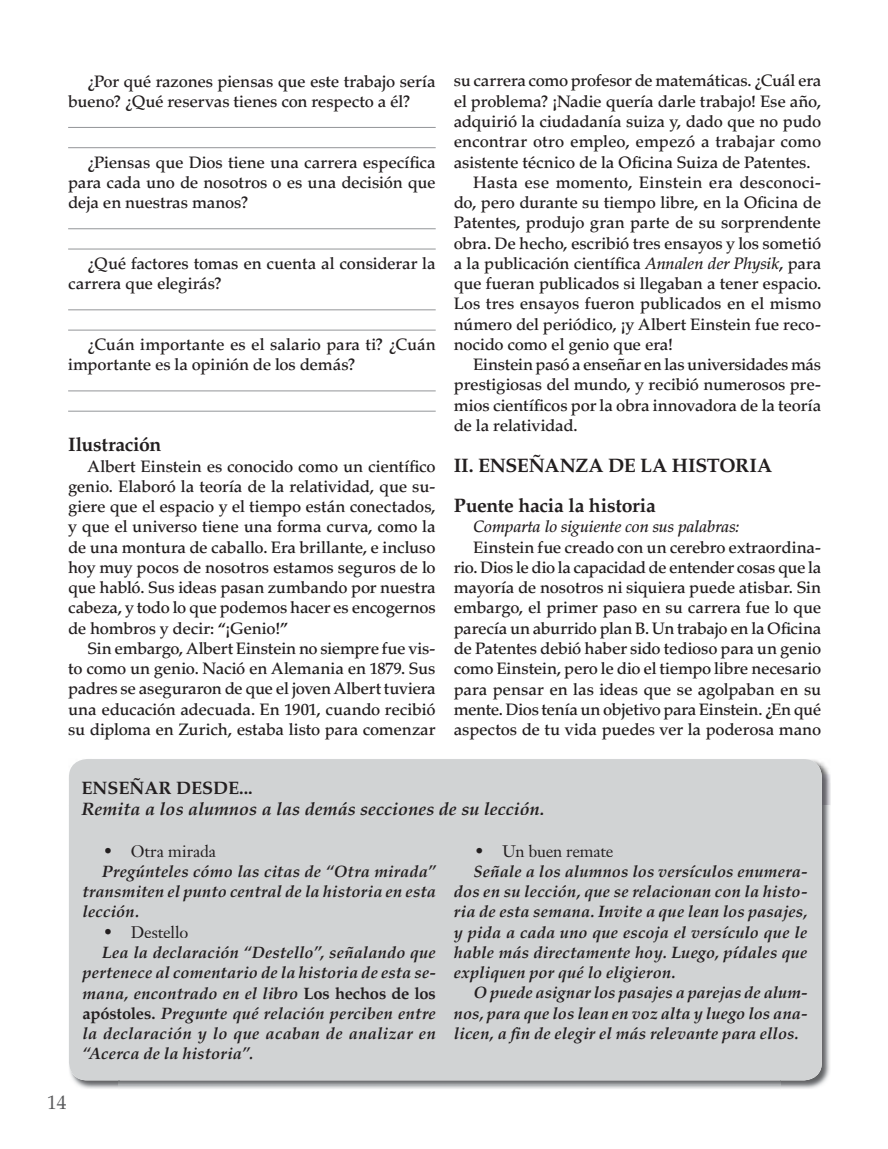
<style>
.page{position:relative;width:888px;height:1149px;background:#fff}
.page>*{position:absolute;margin:0;border:0;box-sizing:border-box;transform-origin:0 0}
.t1{font:700 19.5px/40.5px "Palatino LT Std";letter-spacing:-.015em;color:#231f20}
.t2{font:19.5px "Palatino LT Std";color:#58595b}
.t3{font:italic 700 18px "Palatino LT Std";color:#231f20}
.t4{font:700 18px "Palatino LT Std";color:#231f20}
.t5{font:500 16.5px/20.2px "Palatino LT Std";letter-spacing:-.01em;color:#231f20;text-align:justify}
.t6{font:italic 700 16.5px/20.2px "Palatino LT Std";letter-spacing:.01em;color:#231f20;text-align:justify}
.t7{font:500 16.5px "Palatino LT Std";letter-spacing:.01em;color:#231f20}
.t8{font:italic 500 16.5px "Palatino LT Std";letter-spacing:-.01em;color:#231f20}
.t9{font:16.5px "Janson Text LT Std";letter-spacing:-.01em;color:#231f20}
.s1{font-style:italic}
.s2{font-style:normal}
</style>
<div class="page">
<hr style="left:68px;top:127px;width:367px;height:1px;background:#939598">
<hr style="left:68px;top:147px;width:367px;height:1px;background:#939598">
<hr style="left:68px;top:228px;width:367px;height:1px;background:#939598">
<hr style="left:68px;top:248px;width:367px;height:1px;background:#939598">
<hr style="left:68px;top:309px;width:367px;height:1px;background:#939598">
<hr style="left:68px;top:329px;width:367px;height:1px;background:#939598">
<hr style="left:68px;top:390px;width:367px;height:1px;background:#939598">
<hr style="left:68px;top:410px;width:367px;height:1px;background:#939598">
<img style="left:69px;top:1065px;width:50px;height:23px">
<img style="left:780px;top:804px;width:50px;height:284px">
<div style="left:69px;top:758px;width:752px;height:321px;background:#d1d3d4;border-radius:18px"></div>
<p class="t5" style="left:68px;top:72px;width:369px;text-indent:20px">¿Por qué razones piensas que este trabajo sería bueno? ¿Qué reservas tienes con respecto a él?</p>
<p class="t5" style="left:68px;top:153px;width:369px;text-indent:20px">¿Piensas que Dios tiene una carrera específica para cada uno de nosotros o es una decisión que deja en nuestras manos?</p>
<p class="t5" style="left:68px;top:255px;width:369px;text-indent:20px">¿Qué factores tomas en cuenta al considerar la carrera que elegirás?</p>
<p class="t5" style="left:68px;top:336px;width:369px;text-indent:20px">¿Cuán importante es el salario para ti? ¿Cuán importante es la opinión de los demás?</p>
<p class="t1" style="left:68px;top:426px;width:95px">Ilustración</p>
<p class="t5" style="left:68px;top:457px;width:369px;text-indent:20px">Albert Einstein es conocido como un científico genio. Elaboró la teoría de la relatividad, que su&shy;giere que el espacio y el tiempo están conectados, y que el universo tiene una forma curva, como la de una montura de caballo. Era brillante, e incluso hoy muy pocos de nosotros estamos seguros de lo que habló. Sus ideas pasan zumbando por nuestra cabeza, y todo lo que podemos hacer es encogernos de hombros y decir: “¡Genio!”</p>
<p class="t5" style="left:68px;top:639px;width:369px;text-indent:20px">Sin embargo, Albert Einstein no siempre fue vis&shy;to como un genio. Nació en Alemania en 1879. Sus padres se aseguraron de que el joven Albert tuviera una educación adecuada. En 1901, cuando recibió su diploma en Zurich, estaba listo para comenzar</p>
<p class="t5" style="left:453px;top:72px;width:369px">su carrera como profesor de matemáticas. ¿Cuál era</p>
<p class="t5" style="left:453px;top:93px;width:369px">el problema? ¡Nadie quería darle trabajo! Ese año,</p>
<p class="t5" style="left:453px;top:113px;width:369px">adquirió la ciudadanía suiza y, dado que no pudo</p>
<p class="t5" style="left:453px;top:133px;width:369px">encontrar otro empleo, empezó a trabajar como</p>
<p class="t5" style="left:453px;top:153px;width:358px">asistente técnico de la Oficina Suiza de Patentes.</p>
<p class="t7" style="left:473px;top:176px;width:349px">Hasta ese momento, Einstein era desconoci-</p>
<p class="t5" style="left:453px;top:194px;width:369px">do, pero durante su tiempo libre, en la Oficina de</p>
<p class="t5" style="left:453px;top:214px;width:369px">Patentes, produjo gran parte de su sorprendente</p>
<p class="t5" style="left:453px;top:234px;width:369px">obra. De hecho, escribió tres ensayos y los sometió</p>
<p class="t5" style="left:453px;top:255px;width:369px">a la publicación científica <span class="s1">Annalen der Physik</span>, para</p>
<p class="t5" style="left:453px;top:275px;width:369px">que fueran publicados si llegaban a tener espacio.</p>
<p class="t5" style="left:453px;top:295px;width:369px">Los tres ensayos fueron publicados en el mismo</p>
<p class="t5" style="left:453px;top:315px;width:369px">número del periódico, ¡y Albert Einstein fue reco-</p>
<p class="t5" style="left:453px;top:335px;width:221px">nocido como el genio que era!</p>
<p class="t5" style="left:473px;top:356px;width:349px">Einstein pasó a enseñar en las universidades más</p>
<p class="t5" style="left:453px;top:376px;width:369px">prestigiosas del mundo, y recibió numerosos pre-</p>
<p class="t5" style="left:453px;top:396px;width:369px">mios científicos por la obra innovadora de la teoría</p>
<p class="t5" style="left:453px;top:416px;width:125px">de la relatividad.</p>
<p class="t1" style="left:453px;top:446px;width:320px">II. ENSEÑANZA DE LA HISTORIA<br>Puente hacia la historia</p>
<p class="t8" style="left:473px;top:520px;width:268px">Comparta lo siguiente con sus palabras:</p>
<p class="t5" style="left:453px;top:538px;width:369px;text-indent:20px">Einstein fue creado con un cerebro extraordina&shy;rio. Dios le dio la capacidad de entender cosas que la mayoría de nosotros ni siquiera puede atisbar. Sin embargo, el primer paso en su carrera fue lo que parecía un aburrido plan B. Un trabajo en la Oficina de Patentes debió haber sido tedioso para un genio como Einstein, pero le dio el tiempo libre necesario para pensar en las ideas que se agolpaban en su mente. Dios tenía un objetivo para Einstein. ¿En qué aspectos de tu vida puedes ver la poderosa mano</p>
<p class="t2" style="left:47px;top:1094px;width:21px">14</p>
<p class="t4" style="left:82px;top:780px;width:172px">ENSEÑAR DESDE...</p>
<p class="t3" style="left:82px;top:801px;width:464px">Remita a los alumnos a las demás secciones de su lección.</p>
<p class="t9" style="left:104px;top:842px;width:114px">• Otra mirada</p>
<p class="t6" style="left:82px;top:862px;width:355px;text-indent:20px">Pregúnteles cómo las citas de “Otra mirada” transmiten el punto central de la historia en esta lección.</p>
<p class="t9" style="left:104px;top:923px;width:86px">• Destello</p>
<p class="t6" style="left:82px;top:943px;width:355px;text-indent:20px">Lea la declaración “Destello”, señalando que pertenece al comentario de la historia de esta se&shy;mana, encontrado en el libro <span class="s2">Los hechos de los apóstoles.</span> Pregunte qué relación perciben entre la declaración y lo que acaban de analizar en “Acerca de la historia”.</p>
<p class="t9" style="left:475px;top:842px;width:140px">• Un buen remate</p>
<p class="t6" style="left:454px;top:862px;width:355px;text-indent:20px">Señale a los alumnos los versículos enumera&shy;dos en su lección, que se relacionan con la histo&shy;ria de esta semana. Invite a que lean los pasajes, y pida a cada uno que escoja el versículo que le hable más directamente hoy. Luego, pídales que expliquen por qué lo eligieron.</p>
<p class="t6" style="left:454px;top:984px;width:355px;text-indent:20px">O puede asignar los pasajes a parejas de alum&shy;nos, para que los lean en voz alta y luego los ana&shy;licen, a fin de elegir el más relevante para ellos.</p>
</div>
